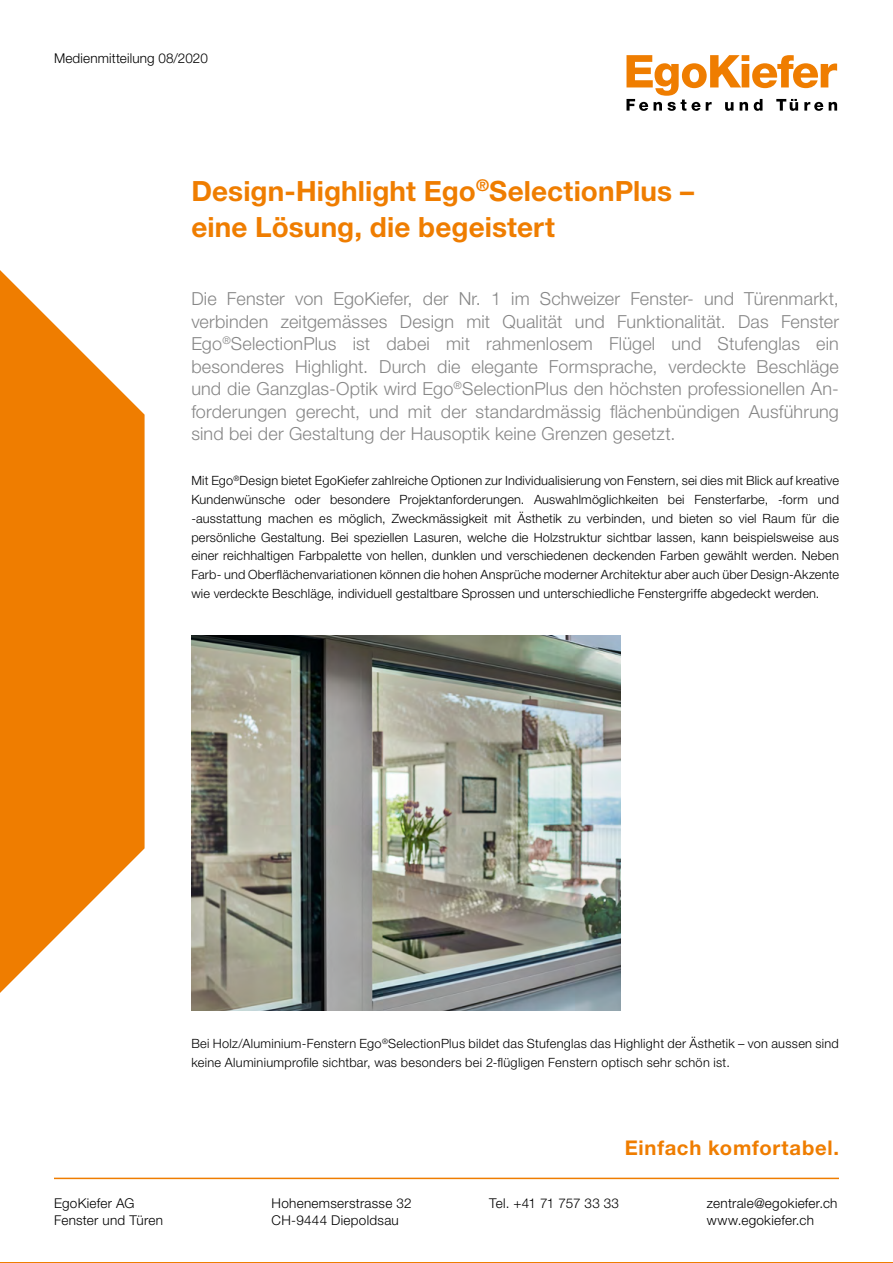
<style>
.page{position:relative;width:893px;height:1263px;background:#fff}
.page>*{position:absolute;margin:0;border:0;box-sizing:border-box;transform-origin:0 0}
.t1{font:700 27.9px/36.6px "Helvetica Neue LT Std";letter-spacing:.005em;color:#ef7d00}
.t2{font:700 20.25px "Helvetica Neue LT Std";letter-spacing:.035em;color:#ef7d00}
.t3{font:300 18px/22.5px "Helvetica Neue LT Std";letter-spacing:.01em;color:#878787;text-align:justify}
.t4{font:300 13.5px/17.2px "Helvetica Neue LT Std";letter-spacing:.02em;color:#000}
.t5{font:300 13.5px "Helvetica Neue LT Std";letter-spacing:-.02em;color:#000}
.t6{font:300 12.75px/18.8px "Helvetica Neue LT Std";letter-spacing:.02em;color:#000;text-align:justify}
</style>
<div class="page">
<svg style="left:626px;top:55px;width:211px;height:56px"></svg>
<hr style="left:54px;top:1178px;width:785px;height:1px;background:#ef7d00">
<svg style="left:0;top:270px;width:145px;height:723px;fill:#ef7d00"></svg>
<img style="left:191px;top:635px;width:429px;height:375px">
<p class="t4" style="left:54px;top:49px;width:155px">Medienmitteilung 08/2020</p>
<h1 class="t1" style="left:191px;top:172px;width:504px">Design-Highlight Ego<sup>®</sup>SelectionPlus – eine Lösung, die begeistert</h1>
<p class="t3" style="left:191px;top:287px;width:649px">Die Fenster von EgoKiefer, der Nr. 1 im Schweizer Fenster- und Türenmarkt, verbinden zeitgemässes Design mit Qualität und Funktionalität. Das Fenster Ego<sup>®</sup>SelectionPlus ist dabei mit rahmenlosem Flügel und Stufenglas ein besonderes Highlight. Durch die elegante Formsprache, verdeckte Beschläge und die Ganzglas-Optik wird Ego<sup>®</sup>SelectionPlus den höchsten professionellen An&shy;forderungen gerecht, und mit der standardmässig flächenbündigen Ausführung sind bei der Gestaltung der Hausoptik keine Grenzen gesetzt.</p>
<p class="t6" style="left:191px;top:471px;width:649px">Mit Ego<sup>®</sup>Design bietet EgoKiefer zahlreiche Optionen zur Individualisierung von Fenstern, sei dies mit Blick auf kreative Kundenwünsche oder besondere Projektanforderungen. Auswahlmöglichkeiten bei Fensterfarbe, -form und -ausstattung machen es möglich, Zweckmässigkeit mit Ästhetik zu verbinden, und bieten so viel Raum für die persönliche Gestaltung. Bei speziellen Lasuren, welche die Holzstruktur sichtbar lassen, kann beispielsweise aus einer reichhaltigen Farbpalette von hellen, dunklen und verschiedenen deckenden Farben gewählt werden. Neben Farb- und Oberflächenvariationen können die hohen Ansprüche moderner Architektur aber auch über Design-Akzente wie verdeckte Beschläge, individuell gestaltbare Sprossen und unterschiedliche Fenstergriffe abgedeckt werden.</p>
<p class="t6" style="left:191px;top:1034px;width:649px">Bei Holz/Aluminium-Fenstern Ego<sup>®</sup>SelectionPlus bildet das Stufenglas das Highlight der Ästhetik – von aussen sind keine Aluminiumprofile sichtbar, was besonders bei 2-flügligen Fenstern optisch sehr schön ist.</p>
<h2 class="t2" style="left:625px;top:1135px;width:216px">Einfach komfortabel.</h2>
<p class="t4" style="left:54px;top:1194px;width:111px">EgoKiefer AG<br>Fenster und Türen</p>
<p class="t4" style="left:272px;top:1194px;width:141px">Hohenemserstrasse 32<br>CH-9444 Diepoldsau</p>
<p class="t5" style="left:489px;top:1195px;width:131px">Tel. +41 71 757 33 33</p>
<p class="t4" style="left:707px;top:1194px;width:132px">zentrale@egokiefer.ch www.egokiefer.ch</p>
</div>
